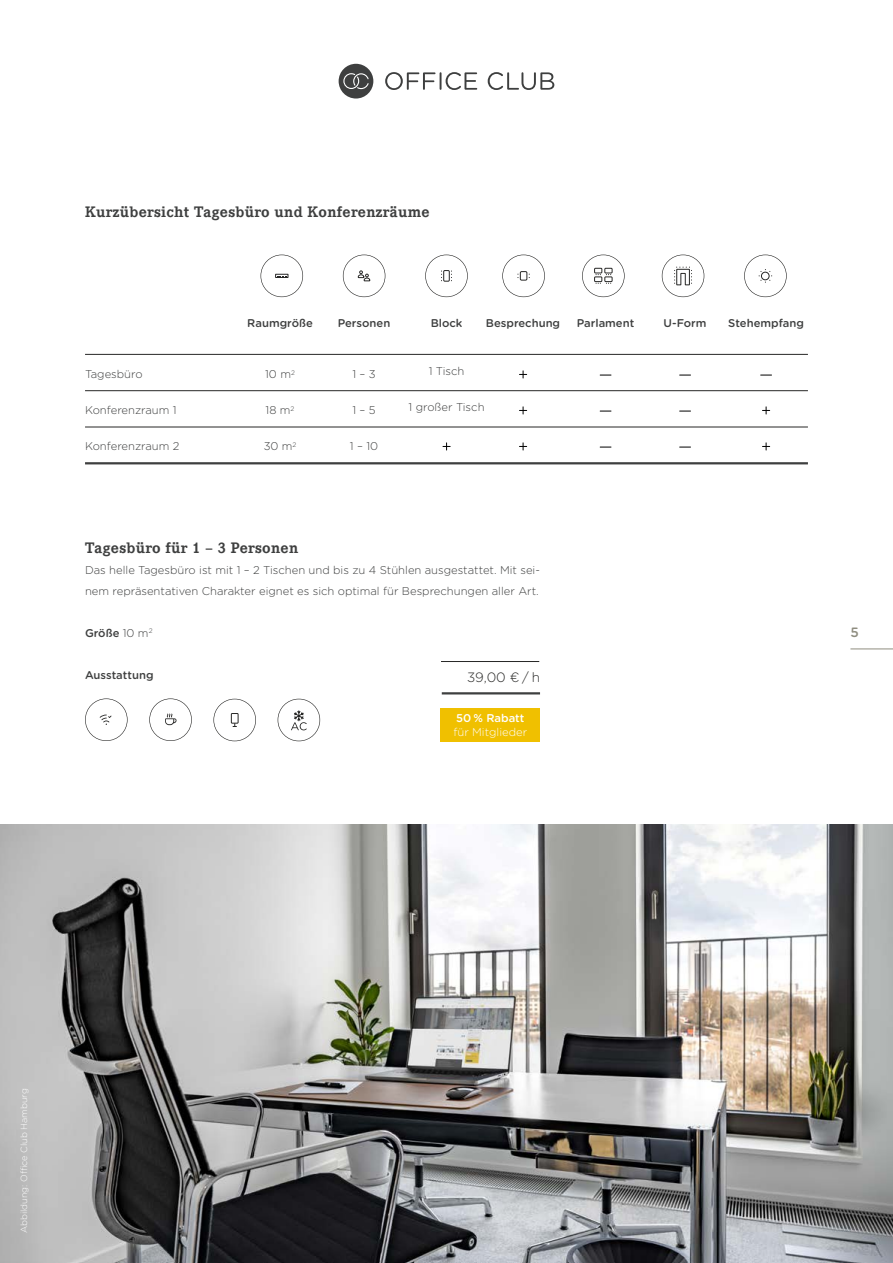
<style>
.page{position:relative;width:893px;height:1263px;background:#fff}
.page>*{position:absolute;margin:0;border:0;box-sizing:border-box;transform-origin:0 0}
.t1{font:700 15px "Corporate EBQ";letter-spacing:.02em;color:#3e3f3f}
.t2{font:300 13.5px "Gotham Rounded";color:#272726}
.t3{font:500 13.5px "Gotham Rounded";color:#8f8d80}
.t4{font:300 11.25px/21px "Gotham Rounded";color:#3e3f3f}
.t5{font:500 11.25px "Gotham Rounded";color:#3e3f3f}
.t6{font:300 11.25px "Gotham Rounded";color:#fff}
.t7{font:500 11.25px "Gotham Rounded";color:#fff}
.t8{font:300 9px "Gotham Rounded";color:#fff}
.s1{font-weight:300}
</style>
<div class="page">
<img style="left:0;top:825px;width:893px;height:438px">
<hr style="left:850px;top:649px;width:43px;height:1px;background:#8f8d80">
<div style="left:441px;top:708px;width:99px;height:33px;background:#f0c000"></div>
<hr style="left:442px;top:692px;width:98px;height:2px;background:#3e3f3f">
<hr style="left:441px;top:661px;width:98px;height:1px;background:#272726">
<svg style="left:519px;top:371px;width:8px;height:7px"></svg>
<svg style="left:519px;top:407px;width:8px;height:7px"></svg>
<svg style="left:762px;top:407px;width:8px;height:7px"></svg>
<svg style="left:443px;top:443px;width:7px;height:7px"></svg>
<svg style="left:519px;top:443px;width:8px;height:7px"></svg>
<svg style="left:762px;top:443px;width:8px;height:7px"></svg>
<hr style="left:85px;top:354px;width:723px;height:1px;background:#272726">
<hr style="left:85px;top:390px;width:723px;height:1px;background:#272726">
<hr style="left:85px;top:427px;width:723px;height:1px;background:#272726">
<hr style="left:85px;top:462px;width:723px;height:2px;background:#3e3f3f">
<svg style="left:261px;top:255px;width:42px;height:42px"></svg>
<svg style="left:343px;top:255px;width:42px;height:42px"></svg>
<svg style="left:425px;top:255px;width:43px;height:42px"></svg>
<svg style="left:502px;top:255px;width:43px;height:42px"></svg>
<svg style="left:582px;top:255px;width:43px;height:42px"></svg>
<svg style="left:662px;top:255px;width:42px;height:42px"></svg>
<svg style="left:744px;top:255px;width:43px;height:42px"></svg>
<svg style="left:85px;top:698px;width:43px;height:43px"></svg>
<svg style="left:213px;top:699px;width:43px;height:42px"></svg>
<svg style="left:149px;top:698px;width:43px;height:43px"></svg>
<svg style="left:339px;top:64px;width:34px;height:35px"></svg>
<svg style="left:385px;top:72px;width:169px;height:18px"></svg>
<svg style="left:278px;top:699px;width:42px;height:42px"></svg>
<h1 class="t1" style="left:85px;top:203px;width:346px">Kurzübersicht Tagesbüro und Konferenzräume</h1>
<p class="t5" style="left:247px;top:315px;width:67px">Raumgröße</p>
<p class="t5" style="left:338px;top:315px;width:54px">Personen</p>
<p class="t5" style="left:431px;top:315px;width:33px">Block</p>
<p class="t5" style="left:486px;top:315px;width:76px">Besprechung</p>
<p class="t5" style="left:577px;top:315px;width:59px">Parlament</p>
<p class="t5" style="left:664px;top:315px;width:45px">U-Form</p>
<p class="t5" style="left:728px;top:315px;width:77px">Stehempfang</p>
<p class="t4" style="left:85px;top:363px;width:59px">Tagesbüro</p>
<p class="t4" style="left:265px;top:363px;width:31px">10 m<sup>2</sup></p>
<p class="t4" style="left:352px;top:363px;width:25px">1 – 3</p>
<p class="t4" style="left:429px;top:360px;width:37px">1 Tisch</p>
<p class="t4" style="left:85px;top:399px;width:93px">Konferenzraum 1</p>
<p class="t4" style="left:266px;top:399px;width:30px">18 m<sup>2</sup></p>
<p class="t4" style="left:352px;top:399px;width:25px">1 – 5</p>
<p class="t4" style="left:409px;top:396px;width:77px">1 großer Tisch</p>
<p class="t4" style="left:85px;top:435px;width:96px">Konferenzraum 2</p>
<p class="t4" style="left:264px;top:435px;width:34px">30 m<sup>2</sup></p>
<p class="t4" style="left:350px;top:435px;width:30px">1 – 10</p>
<h1 class="t1" style="left:85px;top:539px;width:215px">Tagesbüro für 1 – 3 Personen</h1>
<p class="t4" style="left:85px;top:559px;width:456px">Das helle Tagesbüro ist mit 1 – 2 Tischen und bis zu 4 Stühlen ausgestattet. Mit sei&shy;nem repräsentativen Charakter eignet es sich optimal für Besprechungen aller Art.</p>
<p class="t5" style="left:85px;top:625px;width:69px">Größe <span class="s1">10 m</span><sup>2</sup></p>
<p class="t5" style="left:85px;top:667px;width:70px">Ausstattung</p>
<p class="t7" style="left:456px;top:710px;width:70px">50 % Rabatt</p>
<p class="t6" style="left:453px;top:724px;width:75px">für Mitglieder</p>
<p class="t2" style="left:467px;top:668px;width:74px">39,00 € / h</p>
<p class="t3" style="left:850px;top:622px;width:10px">5</p>
<p class="t8" style="left:18px;top:1233px;width:146px;rotate:-90deg">Abbildung: Office Club Hamburg</p>
</div>
